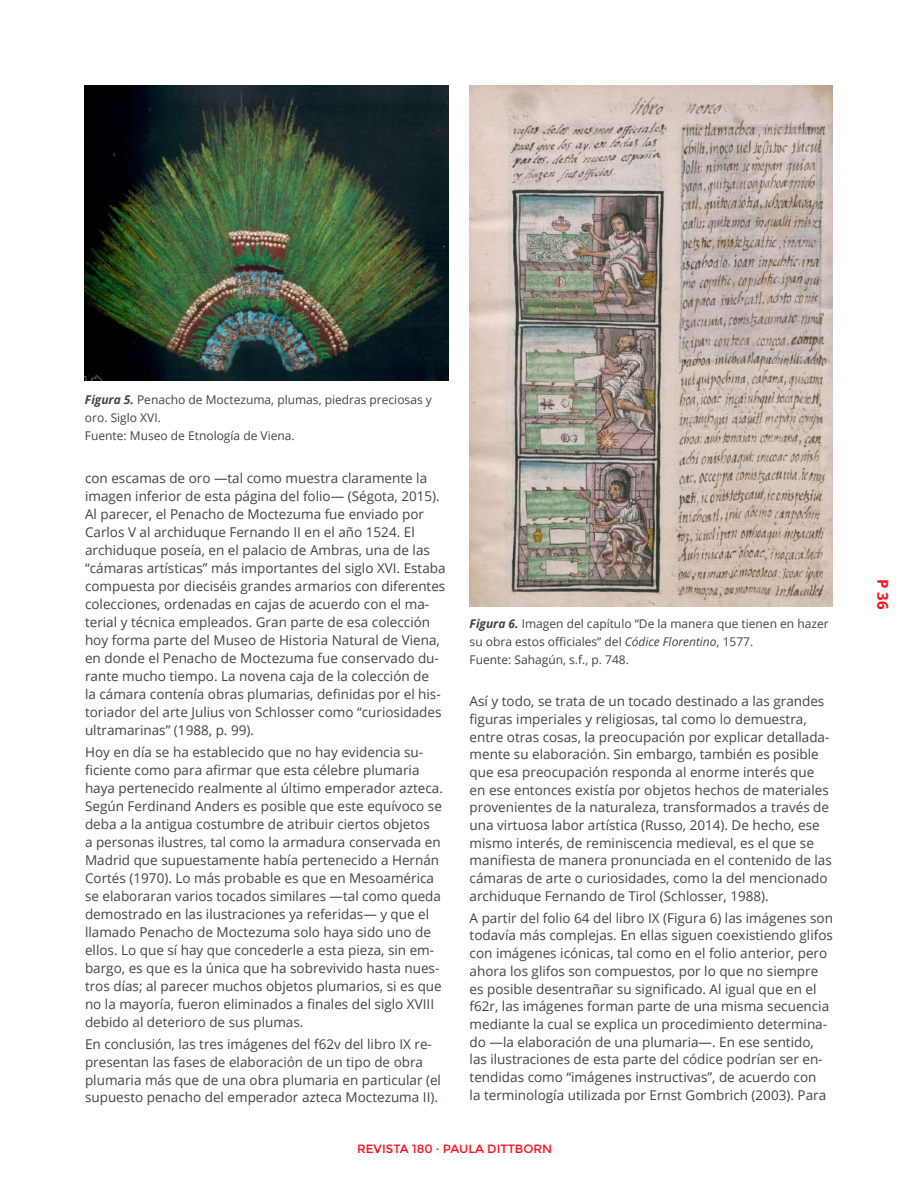
<style>
.page{position:relative;width:918px;height:1188px;background:#fff}
.page>*{position:absolute;margin:0;border:0;box-sizing:border-box;transform-origin:0 0}
.t1{font:700 15px "Open Sans";color:#ff0e1a}
.t2{font:13.5px/18px "Open Sans";color:#3d4543}
.t3{font:12px/18px "Open Sans";color:#3d4543}
.t4{font:12px "Montserrat";color:#ff0e1a}
.s1{font-weight:700;font-style:italic}
.s2{font-style:italic}
</style>
<div class="page">
<img style="left:85px;top:85px;width:363px;height:295px">
<img style="left:470px;top:85px;width:363px;height:521px">
<p class="t3" style="left:85px;top:390px;width:348px"><span class="s1">Figura 5.</span> Penacho de Moctezuma, plumas, piedras preciosas y oro. Siglo XVI.<br>Fuente: Museo de Etnología de Viena.</p>
<p class="t2" style="left:85px;top:469px;width:362px">con escamas de oro —tal como muestra claramente la imagen inferior de esta página del folio— (Ségota, 2015).<br>Al parecer, el Penacho de Moctezuma fue enviado por Carlos V al archiduque Fernando II en el año 1524. El archiduque poseía, en el palacio de Ambras, una de las “cámaras artísticas” más importantes del siglo XVI. Estaba compuesta por dieciséis grandes armarios con diferentes colecciones, ordenadas en cajas de acuerdo con el ma&shy;terial y técnica empleados. Gran parte de esa colección hoy forma parte del Museo de Historia Natural de Viena, en donde el Penacho de Moctezuma fue conservado du&shy;rante mucho tiempo. La novena caja de la colección de<br>la cámara contenía obras plumarias, definidas por el his&shy;toriador del arte Julius von Schlosser como “curiosidades ultramarinas” (1988, p. 99).</p>
<p class="t2" style="left:85px;top:743px;width:359px">Hoy en día se ha establecido que no hay evidencia su&shy;ficiente como para afirmar que esta célebre plumaria haya pertenecido realmente al último emperador azteca.<br>Según Ferdinand Anders es posible que este equívoco se deba a la antigua costumbre de atribuir ciertos objetos<br>a personas ilustres, tal como la armadura conservada en Madrid que supuestamente había pertenecido a Hernán Cortés (1970). Lo más probable es que en Mesoamérica se elaboraran varios tocados similares —tal como queda demostrado en las ilustraciones ya referidas— y que el llamado Penacho de Moctezuma solo haya sido uno de ellos. Lo que sí hay que concederle a esta pieza, sin em&shy;bargo, es que es la única que ha sobrevivido hasta nues&shy;tros días; al parecer muchos objetos plumarios, si es que no la mayoría, fueron eliminados a finales del siglo XVIII debido al deterioro de sus plumas.</p>
<p class="t2" style="left:85px;top:1035px;width:358px">En conclusión, las tres imágenes del f62v del libro IX re&shy;presentan las fases de elaboración de un tipo de obra plumaria más que de una obra plumaria en particular (el supuesto penacho del emperador azteca Moctezuma II).</p>
<p class="t3" style="left:470px;top:614px;width:361px"><span class="s1">Figura 6.</span> Imagen del capítulo “De la manera que tienen en hazer su obra estos officiales” del <span class="s2">Códice Florentino</span>, 1577.<br>Fuente: Sahagún, s.f., p. 748.</p>
<p class="t2" style="left:470px;top:692px;width:364px">Así y todo, se trata de un tocado destinado a las grandes figuras imperiales y religiosas, tal como lo demuestra, entre otras cosas, la preocupación por explicar detallada&shy;mente su elaboración. Sin embargo, también es posible que esa preocupación responda al enorme interés que en ese entonces existía por objetos hechos de materiales provenientes de la naturaleza, transformados a través de una virtuosa labor artística (Russo, 2014). De hecho, ese mismo interés, de reminiscencia medieval, es el que se manifiesta de manera pronunciada en el contenido de las cámaras de arte o curiosidades, como la del mencionado archiduque Fernando de Tirol (Schlosser, 1988).</p>
<p class="t2" style="left:470px;top:909px;width:365px">A partir del folio 64 del libro IX (Figura 6) las imágenes son todavía más complejas. En ellas siguen coexistiendo glifos con imágenes icónicas, tal como en el folio anterior, pero ahora los glifos son compuestos, por lo que no siempre es posible desentrañar su significado. Al igual que en el f62r, las imágenes forman parte de una misma secuencia mediante la cual se explica un procedimiento determina&shy;do —la elaboración de una plumaria—. En ese sentido, las ilustraciones de esta parte del códice podrían ser en&shy;tendidas como “imágenes instructivas”, de acuerdo con<br>la terminología utilizada por Ernst Gombrich (2003). Para</p>
<p class="t4" style="left:357px;top:1142px;width:197px">REVISTA 180 · PAULA DITTBORN</p>
<p class="t1" style="left:894px;top:579px;width:32px;rotate:90deg">P 36</p>
</div>
